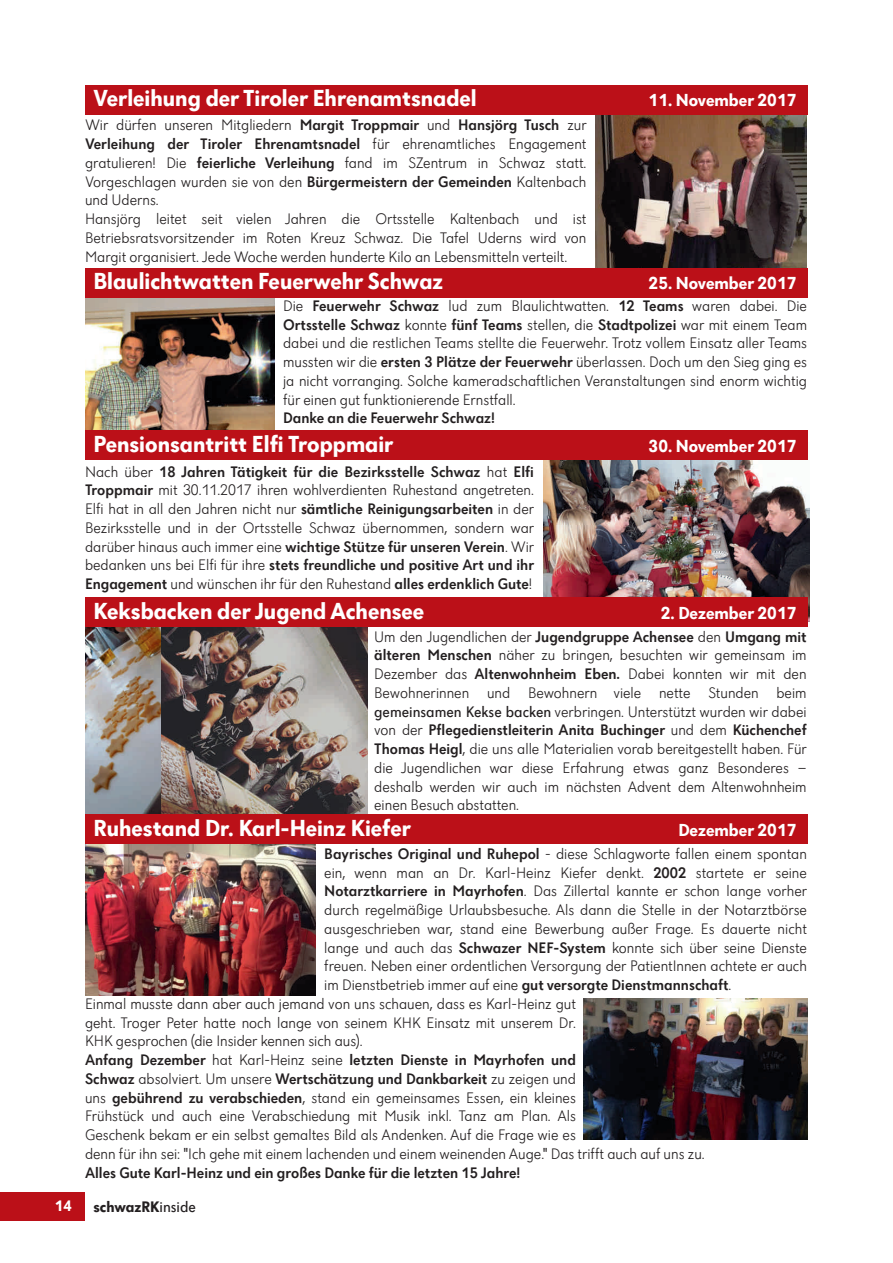
<style>
.page{position:relative;width:893px;height:1263px;background:#fff}
.page>*{position:absolute;margin:0;border:0;box-sizing:border-box;transform-origin:0 0}
.t1{font:700 24px "Dunant";color:#fff}
.t2{font:700 18px "Dunant";color:#fff}
.t3{font:300 15.75px/18.8px "Dunant";color:#231f20;text-align:justify}
.t4{font:500 15.75px "Dunant";color:#231f20}
.t5{font:700 15.75px "Dunant";color:#231f20}
.t6{font:700 15.75px "Dunant";color:#fff}
.s1{font-weight:500}
.s2{font-weight:400}
.s3{font-weight:300}
</style>
<div class="page">
<div style="left:0;top:1192px;width:85px;height:28px;background:#bb1018"></div>
<img style="left:85px;top:297px;width:190px;height:134px">
<img style="left:543px;top:460px;width:266px;height:162px">
<img style="left:85px;top:627px;width:77px;height:187px">
<img style="left:162px;top:627px;width:206px;height:187px">
<img style="left:596px;top:114px;width:210px;height:154px">
<div style="left:85px;top:85px;width:723px;height:29px;background:#bb1018"></div>
<div style="left:85px;top:431px;width:723px;height:29px;background:#bb1018"></div>
<div style="left:85px;top:597px;width:723px;height:30px;background:#bb1018"></div>
<img style="left:85px;top:844px;width:231px;height:152px">
<div style="left:85px;top:814px;width:723px;height:30px;background:#bb1018"></div>
<img style="left:583px;top:998px;width:225px;height:142px">
<div style="left:85px;top:268px;width:723px;height:29px;background:#bb1018"></div>
<h1 class="t1" style="left:94px;top:88px;width:385px">Verleihung der Tiroler Ehrenamtsnadel</h1>
<p class="t2" style="left:649px;top:93px;width:149px">11. November 2017</p>
<p class="t3" style="left:85px;top:117px;width:503px;text-align:left">Wir dürfen unseren Mitgliedern <span class="s1">Margit Troppmair</span> und <span class="s1">Hansjörg Tusch</span> zur <span class="s1">Verleihung der Tiroler Ehrenamtsnadel</span> für ehrenamtliches Engagement gratulieren! Die <span class="s1">feierliche Verleihung</span> fand im SZentrum in Schwaz statt.<br>Vorgeschlagen wurden sie von den <span class="s1">Bürgermeistern der Gemeinden</span> Kaltenbach und Uderns.<br>Hansjörg leitet seit vielen Jahren die Ortsstelle Kaltenbach und ist Betriebsratsvorsitzender im Roten Kreuz Schwaz. Die Tafel Uderns wird von Margit organisiert. Jede Woche werden hunderte Kilo an Lebensmitteln verteilt.</p>
<h1 class="t1" style="left:94px;top:271px;width:351px">Blaulichtwatten Feuerwehr Schwaz</h1>
<p class="t2" style="left:649px;top:276px;width:149px">25. November 2017</p>
<p class="t3" style="left:283px;top:298px;width:525px">Die <span class="s1">Feuerwehr Schwaz</span> lud zum Blaulichtwatten. <span class="s1">12 Teams</span> waren dabei. Die <span class="s1">Ortsstelle Schwaz</span> konnte <span class="s1">fünf Teams</span> stellen, die <span class="s1">Stadtpolizei</span> war mit einem Team dabei und die restlichen Teams stellte die Feuerwehr. Trotz vollem Einsatz aller Teams mussten wir die <span class="s1">ersten 3 Plätze der Feuerwehr</span> überlassen. Doch um den Sieg ging es ja nicht vorranging. Solche kameradschaftlichen Veranstaltungen sind enorm wichtig für einen gut funktionierende Ernstfall.</p>
<p class="t4" style="left:283px;top:412px;width:213px">Danke an die Feuerwehr Schwaz!</p>
<h1 class="t1" style="left:94px;top:434px;width:301px">Pensionsantritt Elfi Troppmair</h1>
<p class="t2" style="left:649px;top:439px;width:149px">30. November 2017</p>
<p class="t3" style="left:85px;top:463px;width:451px">Nach über <span class="s1">18 Jahren Tätigkeit für die Bezirksstelle Schwaz</span> hat <span class="s1">Elfi Troppmair</span> mit 30.11.2017 ihren wohlverdienten Ruhestand angetreten.<br>Elfi hat in all den Jahren nicht nur <span class="s1">sämtliche Reinigungsarbeiten</span> in der Bezirksstelle und in der Ortsstelle Schwaz übernommen, sondern war darüber hinaus auch immer eine <span class="s1">wichtige Stütze für unseren Verein</span>. Wir bedanken uns bei Elfi für ihre <span class="s1">stets freundliche und positive Art und ihr Engagement</span> und wünschen ihr für den Ruhestand <span class="s1">alles erdenklich Gute</span>!</p>
<h1 class="t1" style="left:94px;top:601px;width:332px">Keksbacken derJugend Achensee</h1>
<p class="t2" style="left:661px;top:605px;width:137px">2. Dezember 2017</p>
<p class="t3" style="left:374px;top:628px;width:434px">Um den Jugendlichen der <span class="s1">Jugendgruppe Achensee</span> den <span class="s1">Umgang mit älteren Menschen</span> näher zu bringen, besuchten wir gemeinsam im Dezember das <span class="s1">Altenwohnheim Eben.</span> Dabei konnten wir mit den Bewohnerinnen und Bewohnern viele nette Stunden beim <span class="s2">gemeinsamen Kekse backen</span> verbringen. Unterstützt wurden wir dabei von der <span class="s1">Pflegedienstleiterin Anita Buchinger</span> und dem <span class="s1">Küchenchef Thomas Heigl</span>, die uns alle Materialien vorab bereitgestellt haben. Für die Jugendlichen war diese Erfahrung etwas ganz Besonderes – deshalb werden wir auch im nächsten Advent dem Altenwohnheim einen Besuch abstatten.</p>
<h1 class="t1" style="left:94px;top:818px;width:319px">Ruhestand Dr. Karl-Heinz Kiefer</h1>
<p class="t2" style="left:678px;top:822px;width:120px">Dezember 2017</p>
<p class="t3" style="left:324px;top:845px;width:484px"><span class="s1">Bayrisches Original und Ruhepol</span> - diese Schlagworte fallen einem spontan</p>
<p class="t3" style="left:324px;top:864px;width:484px">ein, wenn man an Dr. Karl-Heinz Kiefer denkt. <span class="s1">2002</span> startete er seine</p>
<p class="t3" style="left:324px;top:883px;width:484px"><span class="s1">Notarztkarriere in Mayrhofen</span>. Das Zillertal kannte er schon lange vorher</p>
<p class="t3" style="left:324px;top:902px;width:484px">durch regelmäßige Urlaubsbesuche. Als dann die Stelle in der Notarztbörse</p>
<p class="t3" style="left:324px;top:920px;width:484px">ausgeschrieben war, stand eine Bewerbung außer Frage. Es dauerte nicht</p>
<p class="t3" style="left:324px;top:939px;width:484px">lange und auch das <span class="s1">Schwazer NEF-System</span> konnte sich über seine Dienste</p>
<p class="t3" style="left:324px;top:958px;width:484px">freuen. Neben einer ordentlichen Versorgung der PatientInnen achtete er auch</p>
<p class="t3" style="left:324px;top:977px;width:409px">im Dienstbetrieb immer auf eine <span class="s1">gut versorgte Dienstmannschaft</span>.</p>
<p class="t3" style="left:85px;top:995px;width:492px">Einmal musste dann aber auch jemand von uns schauen, dass es Karl-Heinz gut</p>
<p class="t3" style="left:85px;top:1014px;width:492px">geht. Troger Peter hatte noch lange von seinem KHK Einsatz mit unserem Dr.</p>
<p class="t3" style="left:85px;top:1033px;width:279px">KHK gesprochen (die Insider kennen sich aus).</p>
<p class="t4" style="left:85px;top:1053px;width:492px">Anfang Dezember <span class="s3">hat Karl-Heinz seine</span> letzten Dienste in Mayrhofen und</p>
<p class="t4" style="left:85px;top:1072px;width:492px">Schwaz <span class="s3">absolviert. Um unsere</span> Wertschätzung und Dankbarkeit <span class="s3">zu zeigen und</span></p>
<p class="t3" style="left:85px;top:1089px;width:492px">uns <span class="s1">gebührend zu verabschieden</span>, stand ein gemeinsames Essen, ein kleines</p>
<p class="t3" style="left:85px;top:1108px;width:492px">Frühstück und auch eine Verabschiedung mit Musik inkl. Tanz am Plan. Als</p>
<p class="t3" style="left:85px;top:1127px;width:492px">Geschenk bekam er ein selbst gemaltes Bild als Andenken. Auf die Frage wie es</p>
<p class="t3" style="left:85px;top:1145px;width:621px">denn für ihn sei: "Ich gehe mit einem lachenden und einem weinenden Auge." Das trifft auch auf uns zu.</p>
<p class="t4" style="left:85px;top:1166px;width:437px">Alles Gute Karl-Heinz und ein großes Danke für die letzten 15 Jahre!</p>
<p class="t6" style="left:55px;top:1200px;width:19px">14</p>
<p class="t5" style="left:94px;top:1200px;width:104px">schwazRK<span class="s2">inside</span></p>
</div>
